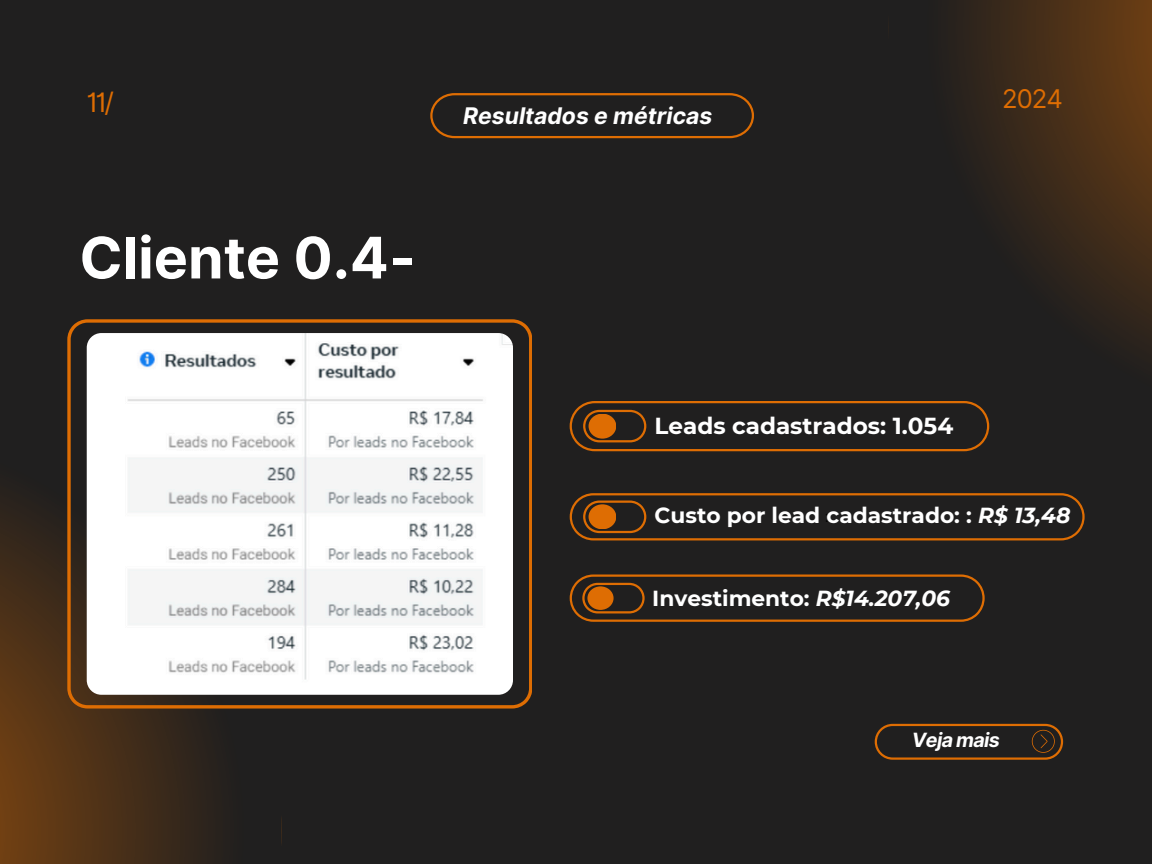
<style>
.page{position:relative;width:1152px;height:864px;background:#201f1f}
.page>*{position:absolute;margin:0;border:0;box-sizing:border-box;transform-origin:0 0}
.t1{font:700 57.3px "Inter";color:#fff}
.t2{font:26.85px "Inter";color:#de6d03}
.t3{font:25.8px "Inter";color:#de6d03}
.t4{font:700 23.1px "Montserrat";color:#fff}
.t5{font:italic 700 22.95px "Inter";color:#fff}
.t6{font:700 21.75px "Montserrat";color:#fff}
.t7{font:italic 700 19.65px "Inter";letter-spacing:-.035em;color:#fff}
.t8{font:16.5px "TT Commons Pro";color:#000}
.s1{font-style:italic}
</style>
<div class="page">
<svg style="left:0;top:497px;width:213px;height:367px"></svg>
<svg style="left:67px;top:319px;width:465px;height:390px"></svg>
<svg style="left:430px;top:93px;width:324px;height:45px"></svg>
<svg style="left:889px;top:0;width:263px;height:452px"></svg>
<svg style="left:570px;top:401px;width:419px;height:50px"></svg>
<svg style="left:570px;top:574px;width:415px;height:48px"></svg>
<img style="left:87px;top:333px;width:426px;height:362px;border-radius:15px">
<svg style="left:570px;top:493px;width:515px;height:47px"></svg>
<svg style="left:875px;top:724px;width:188px;height:36px"></svg>
<h4 class="t2" style="left:86px;top:86px;width:29px">11/</h4>
<h3 class="t3" style="left:1002px;top:83px;width:63px">2024</h3>
<h2 class="t5" style="left:463px;top:101px;width:251px">Resultados e métricas</h2>
<p class="t1" style="left:79px;top:223px;width:338px">Cliente 0.4-</p>
<p class="t4" style="left:655px;top:412px;width:300px">Leads cadastrados: 1.054</p>
<h1 class="t8" style="left:778px;top:415px;width:5px">:</h1>
<h4 class="t6" style="left:655px;top:502px;width:417px">Custo por lead cadastrado: : <span class="s1">R$ 13,48</span></h4>
<p class="t8" style="left:826px;top:506px;width:5px">:</p>
<p class="t6" style="left:652px;top:585px;width:299px">Investimento: <span class="s1">R$14.207,06</span></p>
<p class="t8" style="left:776px;top:587px;width:5px">:</p>
<p class="t7" style="left:912px;top:728px;width:89px">Veja mais</p>
</div>
